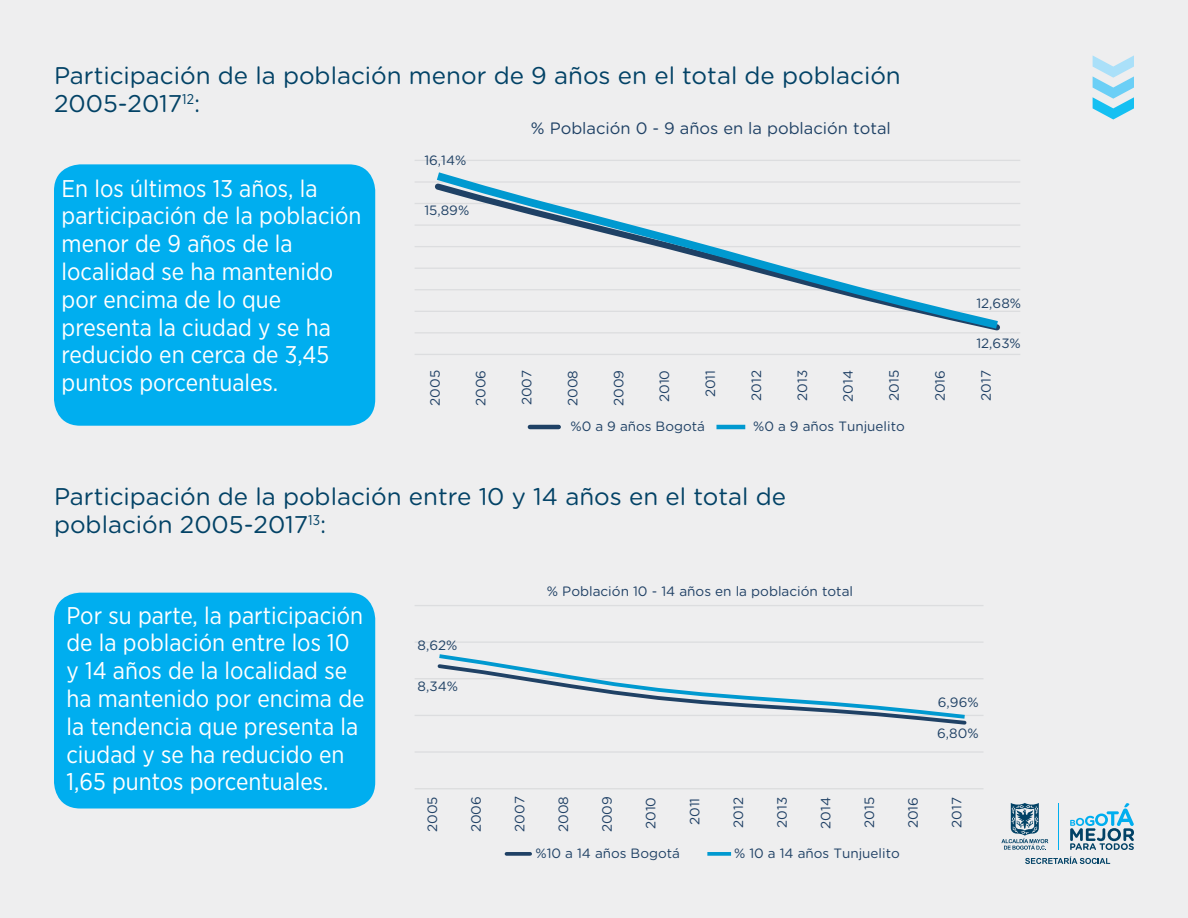
<style>
.page{position:relative;width:1188px;height:918px;background:#eeeeef}
.page>*{position:absolute;margin:0;border:0;box-sizing:border-box;transform-origin:0 0}
.t1{font:24.15px/27.8px "Gotham Narrow";color:#fff}
.t2{font:24.15px/27.8px "Gotham Rounded";color:#024266}
.t3{font:16.5px "Gotham Rounded";color:#1f4165}
.t4{font:13.65px "Gotham Rounded";color:#1f4065}
.t5{font:13.5px "Gotham Rounded";color:#1f4165}
.t6{font:13.5px "Gotham Rounded";color:#1f4065}
.s1{color:#1f4065}
</style>
<div class="page">
<hr style="left:1059px;top:803px;width:1px;height:47px;background:#00aeef">
<svg style="left:1070px;top:803px;width:64px;height:47px"></svg>
<svg style="left:1001px;top:803px;width:47px;height:47px"></svg>
<svg style="left:1025px;top:857px;width:85px;height:7px"></svg>
<div style="left:54px;top:593px;width:321px;height:216px;background:#00aeef;border-radius:26px"></div>
<div style="left:54px;top:164px;width:321px;height:262px;background:#00aeef;border-radius:26px"></div>
<svg style="left:1093px;top:55px;width:41px;height:65px"></svg>
<hr style="left:530px;top:425px;width:29px;height:4px;background:#1f4165">
<hr style="left:716px;top:425px;width:29px;height:4px;background:#0099d0">
<hr style="left:415px;top:332px;width:605px;height:1px;background:#dcdddf">
<hr style="left:415px;top:311px;width:605px;height:1px;background:#dcdddf">
<hr style="left:415px;top:289px;width:605px;height:1px;background:#dcdddf">
<hr style="left:415px;top:268px;width:605px;height:1px;background:#dcdddf">
<hr style="left:415px;top:246px;width:605px;height:1px;background:#dcdddf">
<hr style="left:415px;top:224px;width:605px;height:2px;background:#dcdddf">
<hr style="left:415px;top:203px;width:605px;height:1px;background:#dcdddf">
<hr style="left:415px;top:181px;width:605px;height:2px;background:#dcdddf">
<hr style="left:415px;top:160px;width:605px;height:1px;background:#dcdddf">
<hr style="left:415px;top:354px;width:605px;height:1px;background:#dcdddf">
<svg style="left:434px;top:172px;width:566px;height:159px"></svg>
<svg style="left:506px;top:852px;width:24px;height:4px"></svg>
<svg style="left:707px;top:852px;width:24px;height:4px"></svg>
<hr style="left:415px;top:788px;width:569px;height:1px;background:#dcdddf">
<hr style="left:415px;top:751px;width:569px;height:2px;background:#dcdddf">
<hr style="left:415px;top:715px;width:569px;height:1px;background:#dcdddf">
<hr style="left:415px;top:678px;width:569px;height:1px;background:#dcdddf">
<hr style="left:415px;top:641px;width:569px;height:2px;background:#dcdddf">
<hr style="left:415px;top:605px;width:569px;height:1px;background:#dcdddf">
<svg style="left:437px;top:654px;width:530px;height:71px"></svg>
<p class="t2" style="left:54px;top:60px;width:848px">Participación de la población menor de 9 años en el total de población<br>2005-2017<sup>12</sup>:</p>
<p class="t1" style="left:62px;top:174px;width:301px">En los últimos 13 años, la participación de la población menor de 9 años de la localidad se ha mantenido por encima de lo que presenta la ciudad y se ha reducido en cerca de 3,45 puntos porcentuales.</p>
<p class="t5" style="left:424px;top:151px;width:44px">16,14%</p>
<p class="t5" style="left:424px;top:201px;width:46px">15,89%</p>
<p class="t3" style="left:531px;top:117px;width:361px">% Población 0 - 9 años en la población total</p>
<p class="t5" style="left:976px;top:294px;width:46px">12,68%</p>
<p class="t5" style="left:976px;top:334px;width:46px">12,63%</p>
<p class="t6" style="left:426px;top:406px;width:37px;rotate:-90deg">2005</p>
<p class="t6" style="left:472px;top:406px;width:38px;rotate:-90deg">2006</p>
<p class="t6" style="left:517px;top:405px;width:37px;rotate:-90deg">2007</p>
<p class="t6" style="left:563px;top:406px;width:37px;rotate:-90deg">2008</p>
<p class="t6" style="left:609px;top:406px;width:38px;rotate:-90deg">2009</p>
<p class="t6" style="left:655px;top:402px;width:34px;rotate:-90deg">2010</p>
<p class="t6" style="left:701px;top:397px;width:29px;rotate:-90deg">2011</p>
<p class="t6" style="left:747px;top:401px;width:32px;rotate:-90deg">2012</p>
<p class="t6" style="left:793px;top:401px;width:32px;rotate:-90deg">2013</p>
<p class="t6" style="left:839px;top:402px;width:33px;rotate:-90deg">2014</p>
<p class="t6" style="left:885px;top:401px;width:32px;rotate:-90deg">2015</p>
<p class="t6" style="left:931px;top:401px;width:33px;rotate:-90deg">2016</p>
<p class="t6" style="left:977px;top:401px;width:32px;rotate:-90deg">2017</p>
<p class="t5" style="left:570px;top:417px;width:136px">%0 a 9 años Bogotá</p>
<p class="t5" style="left:753px;top:417px;width:153px">%0 a 9 años T<span class="s1">unjuelito</span></p>
<p class="t2" style="left:54px;top:481px;width:734px">Participación de la población entre 10 y 14 años en el total de población 2005-2017<sup>13</sup>:</p>
<p class="t1" style="left:66px;top:601px;width:300px">Por su parte, la participación de la población entre los 10 y 14 años de la localidad se ha mantenido por encima de la tendencia que presenta la ciudad y se ha reducido en<br>1,65 puntos porcentuales.</p>
<p class="t5" style="left:418px;top:636px;width:41px">8,62%</p>
<p class="t5" style="left:418px;top:677px;width:42px">8,34%</p>
<p class="t4" style="left:547px;top:582px;width:308px">% Población 10 - 14 años en la población total</p>
<p class="t5" style="left:938px;top:693px;width:42px">6,96%</p>
<p class="t5" style="left:937px;top:724px;width:43px">6,80%</p>
<p class="t6" style="left:423px;top:832px;width:37px;rotate:-90deg">2005</p>
<p class="t6" style="left:467px;top:832px;width:38px;rotate:-90deg">2006</p>
<p class="t6" style="left:511px;top:832px;width:37px;rotate:-90deg">2007</p>
<p class="t6" style="left:554px;top:832px;width:37px;rotate:-90deg">2008</p>
<p class="t6" style="left:598px;top:832px;width:38px;rotate:-90deg">2009</p>
<p class="t6" style="left:642px;top:829px;width:34px;rotate:-90deg">2010</p>
<p class="t6" style="left:685px;top:825px;width:29px;rotate:-90deg">2011</p>
<p class="t6" style="left:729px;top:828px;width:32px;rotate:-90deg">2012</p>
<p class="t6" style="left:773px;top:828px;width:32px;rotate:-90deg">2013</p>
<p class="t6" style="left:816px;top:829px;width:33px;rotate:-90deg">2014</p>
<p class="t6" style="left:860px;top:828px;width:32px;rotate:-90deg">2015</p>
<p class="t6" style="left:904px;top:828px;width:33px;rotate:-90deg">2016</p>
<p class="t6" style="left:947px;top:828px;width:32px;rotate:-90deg">2017</p>
<p class="t5" style="left:535px;top:844px;width:146px">%10 a 14 años Bogotá</p>
<p class="t5" style="left:734px;top:844px;width:167px">% 10 a 14 años T<span class="s1">unjuelito</span></p>
</div>
